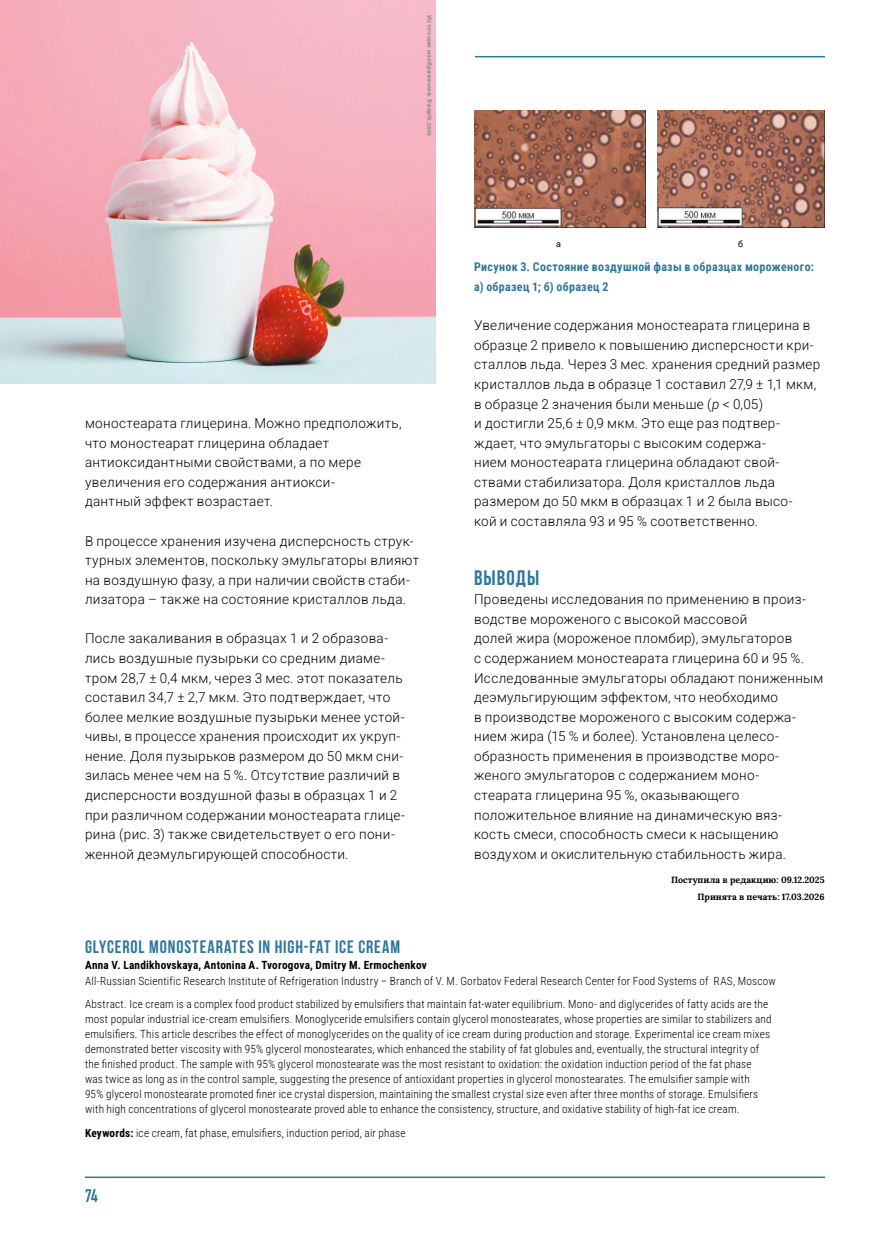
<style>
.page{position:relative;width:893px;height:1234px;background:#fff}
.page>*{position:absolute;margin:0;border:0;box-sizing:border-box;transform-origin:0 0}
.t1{font:700 21px "Bebas Neue";letter-spacing:.05em;color:#2e779c}
.t2{font:700 18px "Bebas Neue";letter-spacing:.05em;color:#2e779c}
.t3{font:700 18px "DIN Condensed";color:#2e779c}
.t4{font:300 13.5px/19.5px "Roboto";letter-spacing:.025em;color:#000}
.t5{font:700 12px/19.5px "Roboto Condensed";letter-spacing:.025em;color:#2e779c}
.t6{font:300 11.25px/15px "Roboto Condensed";letter-spacing:.02em;color:#000}
.t7{font:700 11.25px "Roboto Condensed";letter-spacing:.02em;color:#000}
.t8{font:700 9px/16.2px "Lora";color:#000;text-align:right}
.t9{font:9px "Roboto";color:#000}
.t10{font:700 6px "Open Sans";letter-spacing:.035em;color:#878787}
.s1{font-style:italic}
.s2{font-weight:700}
</style>
<div class="page">
<hr style="left:84px;top:56px;width:741px;height:1px;background:#2e779c">
<hr style="left:85px;top:1176px;width:740px;height:1px;background:#2e779c">
<img style="left:658px;top:111px;width:167px;height:116px">
<div style="left:436px;top:45px;width:38px;height:120px;background:#fff"></div>
<img style="left:0;top:0;width:436px;height:383px">
<img style="left:474px;top:111px;width:171px;height:116px">
<p class="t10" style="left:434px;top:15px;width:122px;rotate:90deg">Источник изображения: freepik.com</p>
<p class="t4" style="left:85px;top:413px;width:318px">моностеарата глицерина. Можно предположить, что моностеарат глицерина обладает антиоксидантными свойствами, а по мере увеличения его содержания антиокси-<br>дантный эффект возрастает.</p>
<p class="t4" style="left:85px;top:530px;width:336px">В процессе хранения изучена дисперсность струк&shy;турных элементов, поскольку эмульгаторы влияют на воздушную фазу, а при наличии свойств стаби&shy;лизатора – также на состояние кристаллов льда.</p>
<p class="t4" style="left:85px;top:628px;width:322px">После закаливания в образцах 1 и 2 образова&shy;лись воздушные пузырьки со средним диаме&shy;тром 28,7 ± 0,4 мкм, через 3 мес. этот показатель составил 34,7 ± 2,7 мкм. Это подтверждает, что более мелкие воздушные пузырьки менее устой&shy;чивы, в процессе хранения происходит их укруп&shy;нение. Доля пузырьков размером до 50 мкм сни&shy;зилась менее чем на 5 %. Отсутствие различий в дисперсности воздушной фазы в образцах 1 и 2 при различном содержании моностеарата глице&shy;рина (рис. 3) также свидетельствует о его пони&shy;женной деэмульгирующей способности.</p>
<p class="t9" style="left:556px;top:237px;width:6px">а</p>
<p class="t9" style="left:738px;top:238px;width:6px">б</p>
<p class="t5" style="left:474px;top:257px;width:341px">Рисунок 3. Состояние воздушной фазы в образцах мороженого: а) образец 1; б) образец 2</p>
<p class="t4" style="left:474px;top:315px;width:348px">Увеличение содержания моностеарата глицерина в образце 2 привело к повышению дисперсности кри&shy;сталлов льда. Через 3 мес. хранения средний размер кристаллов льда в образце 1 составил 27,9 ± 1,1 мкм, в образце 2 значения были меньше (<span class="s1">p</span> &lt; 0,05)<br>и достигли 25,6 ± 0,9 мкм. Это еще раз подтвер&shy;ждает, что эмульгаторы с высоким содержа-<br>нием моностеарата глицерина обладают свой&shy;ствами стабилизатора. Доля кристаллов льда размером до 50 мкм в образцах 1 и 2 была высо-<br>кой и составляла 93 и 95 % соответственно.</p>
<h1 class="t1" style="left:474px;top:565px;width:67px">ВЫВОДЫ</h1>
<p class="t4" style="left:474px;top:589px;width:351px">Проведены исследования по применению в произ&shy;водстве мороженого с высокой массовой<br>долей жира (мороженое пломбир), эмульгаторов<br>с содержанием моностеарата глицерина 60 и 95 %.<br>Исследованные эмульгаторы обладают пониженным деэмульгирующим эффектом, что необходимо<br>в производстве мороженого с высоким содержа&shy;нием жира (15 % и более). Установлена целесо&shy;образность применения в производстве моро&shy;женого эмульгаторов с содержанием моно-<br>стеарата глицерина 95 %, оказывающего положительное влияние на динамическую вяз-<br>кость смеси, способность смеси к насыщению воздухом и окислительную стабильность жира.</p>
<p class="t8" style="left:671px;top:871px;width:155px">Поступила в редакцию: 09.12.2025<br>Принята в печать: 17.03.2026</p>
<h2 class="t2" style="left:85px;top:936px;width:317px">GLYCEROL MONOSTEARATES IN HIGH-FAT ICE CREAM</h2>
<p class="t7" style="left:85px;top:956px;width:343px">Anna V. Landikhovskaya, Antonina A. Tvorogova, Dmitry M. Ermochenkov</p>
<p class="t6" style="left:85px;top:968px;width:692px;line-height:23.5px">All-Russian Scientific Research Institute of Refrigeration Industry – Branch of V. M. Gorbatov Federal Research Center for Food Systems of RAS, Moscow<br>Abstract. Ice cream is a complex food product stabilized by emulsifiers that maintain fat-water equilibrium. Mono- and diglycerides of fatty acids are the</p>
<p class="t6" style="left:85px;top:1010px;width:688px">most popular industrial ice-cream emulsifiers. Monoglyceride emulsifiers contain glycerol monostearates, whose properties are similar to stabilizers and emulsifiers. This article describes the effect of monoglycerides on the quality of ice cream during production and storage. Experimental ice cream mixes demonstrated better viscosity with 95% glycerol monostearates, which enhanced the stability of fat globules and, eventually, the structural integrity of the finished product. The sample with 95% glycerol monostearate was the most resistant to oxidation: the oxidation induction period of the fat phase was twice as long as in the control sample, suggesting the presence of antioxidant properties in glycerol monostearates. The emulsifier sample with<br>95% glycerol monostearate promoted finer ice crystal dispersion, maintaining the smallest crystal size even after three months of storage. Emulsifiers with high concentrations of glycerol monostearate proved able to enhance the consistency, structure, and oxidative stability of high-fat ice cream.</p>
<p class="t6" style="left:85px;top:1124px;width:322px"><span class="s2">Keywords:</span> ice cream, fat phase, emulsifiers, induction period, air phase</p>
<h2 class="t3" style="left:85px;top:1183px;width:14px">74</h2>
</div>
